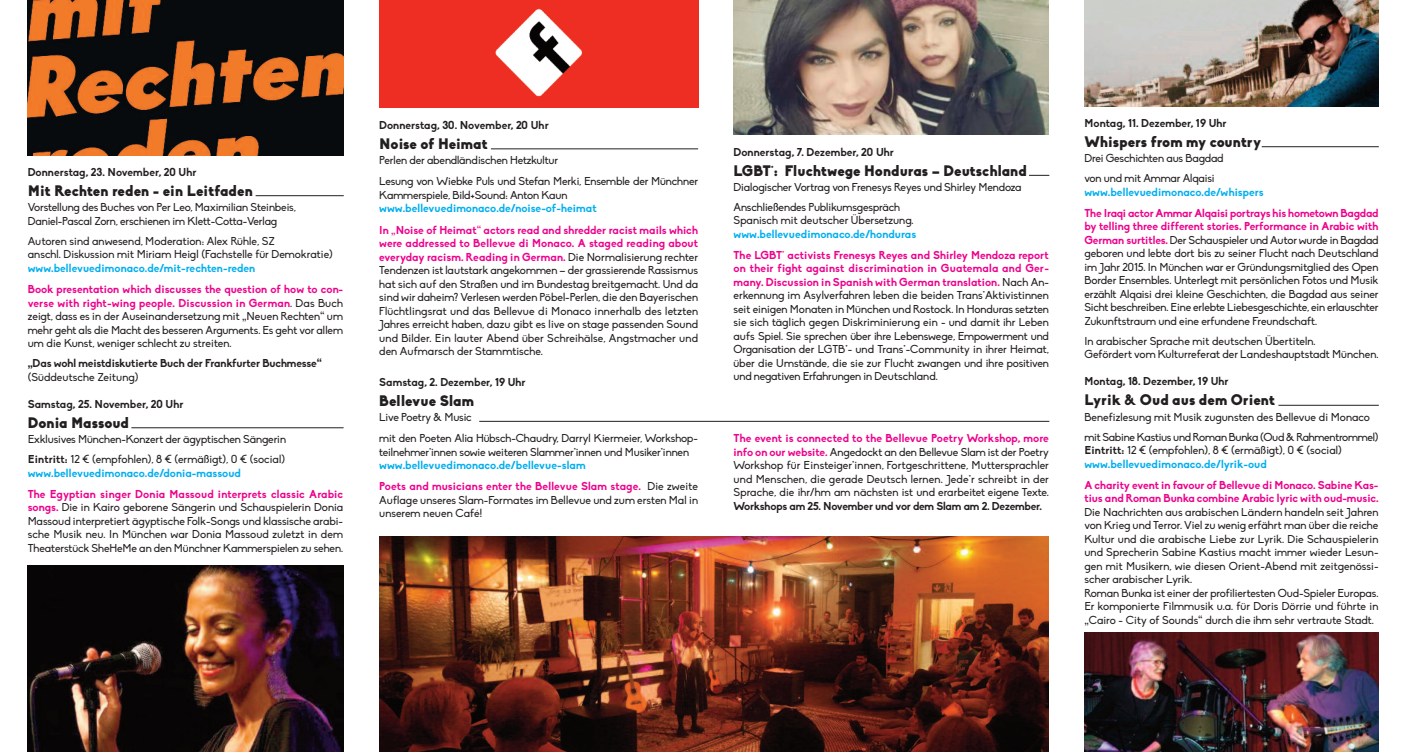
<style>
.page{position:relative;width:1414px;height:752px;background:#fff}
.page>*{position:absolute;margin:0;border:0;box-sizing:border-box;transform-origin:0 0}
.t1{font:900 15px "Biko";color:#231f20}
.t2{font:11.25px/13.5px "Biko";letter-spacing:-.005em;color:#231f20}
.t3{font:700 11.25px/13.5px "Biko";letter-spacing:-.005em;color:#231f20}
.t4{font:700 11.25px/21.4px "Biko";color:#ed028c}
.t5{font:700 11.25px "Biko";color:#00aeef}
.s1{font-weight:700;color:#ed028c}
.s2{font-family:"Lucida Grande"}
.s3{font-weight:400}
.s4{font-weight:700}
.s5{color:#00aeef}
.s6{font-family:"Lucida Grande";font-weight:400}
.s7{font-weight:400;color:#231f20}
.s8{font-weight:700;color:#00aeef}
</style>
<div class="page">
<img style="left:379px;top:536px;width:670px;height:215px">
<img style="left:379px;top:0;width:319px;height:107px">
<img style="left:1084px;top:0;width:294px;height:106px">
<img style="left:1084px;top:632px;width:294px;height:119px">
<img style="left:733px;top:0;width:316px;height:134px">
<hr style="left:479px;top:421px;width:570px;height:1px;background:#231f20">
<hr style="left:491px;top:148px;width:207px;height:1px;background:#231f20">
<svg style="left:1029px;top:175px;width:20px;height:1px"></svg>
<hr style="left:1262px;top:146px;width:117px;height:1px;background:#231f20">
<hr style="left:1278px;top:405px;width:101px;height:1px;background:#231f20">
<img style="left:28px;top:0;width:315px;height:155px">
<img style="left:28px;top:565px;width:315px;height:186px">
<hr style="left:256px;top:195px;width:88px;height:1px;background:#231f20">
<hr style="left:131px;top:427px;width:213px;height:1px;background:#231f20">
<p class="t3" style="left:28px;top:167px;width:170px">Donnerstag, 23. November, 20 Uhr</p>
<h1 class="t1" style="left:28px;top:186px;width:227px">Mit Rechten reden - ein Leitfaden</h1>
<p class="t2" style="left:28px;top:202px;width:270px">Vorstellung des Buches von Per Leo, Maximilian Steinbeis,<br>Daniel-Pascal Zorn, erschienen im Klett-Cotta-Verlag</p>
<p class="t2" style="left:28px;top:235px;width:307px">Autoren sind anwesend, Moderation: Alex Rühle, SZ<br>anschl. Diskussion mit Miriam Heigl (Fachstelle für Demokratie)</p>
<p class="t5" style="left:28px;top:264px;width:229px">www.bellevuedimonaco.de/mit-rechten-reden</p>
<p class="t2" style="left:28px;top:283px;width:317px;text-align:justify"><span class="s1">Book presentation which discusses the question of how to con&shy;verse with right-wing people. Discussion in German</span>. Das Buch zeigt, dass es in der Auseinandersetzung mit <span class="s2">„</span>Neuen Rechten<span class="s2">“</span> um mehr geht als die Macht des besseren Arguments. Es geht vor allem um die Kunst, weniger schlecht zu streiten.</p>
<p class="t3" style="left:28px;top:358px;width:296px"><span class="s2">„</span>Das wohl meistdiskutierte Buch der Frankfurter Buchmesse<span class="s2">“ </span><span class="s3">(Süddeutsche Zeitung)</span></p>
<p class="t3" style="left:28px;top:398px;width:157px">Samstag, 25. November, 20 Uhr</p>
<h1 class="t1" style="left:28px;top:417px;width:103px">Donia Massoud</h1>
<p class="t2" style="left:28px;top:430px;width:260px;line-height:20px">Exklusives München-Konzert der ägyptischen Sängerin<br><span class="s4">Eintritt:</span> 12 € (empfohlen), 8 € (ermäßigt), 0 € (social)</p>
<p class="t5" style="left:28px;top:469px;width:215px">www.bellevuedimonaco.de/donia-massoud</p>
<p class="t2" style="left:28px;top:488px;width:317px;text-align:justify"><span class="s1">The Egyptian singer Donia Massoud interprets classic Arabic songs.</span> Die in Kairo geborene Sängerin und Schauspielerin Donia Massoud interpretiert ägyptische Folk-Songs und klassische arabi&shy;sche Musik neu. In München war Donia Massoud zuletzt in dem Theaterstück SheHeMe an den Münchner Kammerspielen zu sehen.</p>
<p class="t3" style="left:379px;top:120px;width:171px">Donnerstag, 30. November, 20 Uhr</p>
<h1 class="t1" style="left:379px;top:139px;width:110px">Noise of Heimat</h1>
<p class="t2" style="left:379px;top:151px;width:320px;line-height:21px">Perlen der abendländischen Hetzkultur<br>Lesung von Wiebke Puls und Stefan Merki, Ensemble der Münchner</p>
<p class="t2" style="left:379px;top:189px;width:190px">Kammerspiele, Bild+Sound: Anton Kaun</p>
<p class="t4" style="left:379px;top:199px;width:320px"><span class="s5">www.bellevuedimonaco.de/noise-of-heimat<br></span>In <span class="s6">„</span>Noise of Heimat<span class="s6">“</span> actors read and shredder racist mails which</p>
<p class="t2" style="left:379px;top:238px;width:320px;text-align:justify"><span class="s1">were addressed to Bellevue di Monaco. A staged reading about everyday racism. Reading in German.</span> Die Normalisierung rechter Tendenzen ist lautstark angekommen – der grassierende Rassismus hat sich auf den Straßen und im Bundestag breitgemacht. Und da sind wir daheim? Verlesen werden Pöbel-Perlen, die den Bayerischen Flüchtlingsrat und das Bellevue di Monaco innerhalb des letzten Jahres erreicht haben, dazu gibt es live on stage passenden Sound und Bilder. Ein lauter Abend über Schreihälse, Angstmacher und den Aufmarsch der Stammtische.</p>
<p class="t3" style="left:379px;top:377px;width:148px">Samstag, 2. Dezember, 19 Uhr</p>
<h1 class="t1" style="left:379px;top:395px;width:96px">Bellevue Slam</h1>
<p class="t2" style="left:379px;top:408px;width:320px;line-height:21px">Live Poetry &amp; Music<br>mit den Poeten Alia Hübsch-Chaudry, Darryl Kiermeier, Workshop-</p>
<p class="t2" style="left:379px;top:446px;width:311px">teilnehmer*innen sowie weiteren Slammer*innen und Musiker*innen</p>
<p class="t4" style="left:379px;top:456px;width:320px;line-height:21px"><span class="s5">www.bellevuedimonaco.de/bellevue-slam<br></span>Poets and musicians enter the Bellevue Slam stage. <span class="s7">Die zweite</span></p>
<p class="t2" style="left:379px;top:494px;width:320px">Auflage unseres Slam-Formates im Bellevue und zum ersten Mal in unserem neuen Café!</p>
<p class="t3" style="left:733px;top:146px;width:162px">Donnerstag, 7. Dezember, 20 Uhr</p>
<h1 class="t1" style="left:733px;top:165px;width:295px">LGBT*: Fluchtwege Honduras – Deutschland</h1>
<p class="t2" style="left:733px;top:178px;width:289px;line-height:20px">Dialogischer Vortrag von Frenesys Reyes und Shirley Mendoza<br>Anschließendes Publikumsgespräch</p>
<p class="t2" style="left:733px;top:215px;width:182px">Spanisch mit deutscher Übersetzung.</p>
<p class="t5" style="left:733px;top:230px;width:184px">www.bellevuedimonaco.de/honduras</p>
<p class="t2" style="left:733px;top:249px;width:317px;text-align:justify"><span class="s1">The LGBT* activists Frenesys Reyes and Shirley Mendoza report on their fight against discrimination in Guatemala and Ger&shy;many. Discussion in Spanish with German translation.</span> Nach An&shy;erkennung im Asylverfahren leben die beiden Trans*Aktivistinnen seit einigen Monaten in München und Rostock. In Honduras setzten sie sich täglich gegen Diskriminierung ein - und damit ihr Leben aufs Spiel. Sie sprechen über ihre Lebenswege, Empowerment und Organisation der LGTB*- und Trans*-Community in ihrer Heimat, über die Umstände, die sie zur Flucht zwangen und ihre positiven und negativen Erfahrungen in Deutschland.</p>
<p class="t2" style="left:733px;top:432px;width:317px;text-align:justify"><span class="s1">The event is connected to the Bellevue Poetry Workshop, more info on our website.</span> Angedockt an den Bellevue Slam ist der Poetry Workshop für Einsteiger*innen, Fortgeschrittene, Muttersprachler und Menschen, die gerade Deutsch lernen. Jede*r schreibt in der Sprache, die ihr/hm am nächsten ist und erarbeitet eigene Texte.</p>
<p class="t3" style="left:733px;top:500px;width:310px">Workshops am 25. November und vor dem Slam am 2. Dezember.</p>
<p class="t3" style="left:1084px;top:118px;width:144px">Montag, 11. Dezember, 19 Uhr</p>
<h1 class="t1" style="left:1084px;top:136px;width:178px">Whispers from my country</h1>
<p class="t2" style="left:1084px;top:149px;width:141px;line-height:20px">Drei Geschichten aus Bagdad von und mit Ammar Alqaisi</p>
<p class="t5" style="left:1084px;top:188px;width:181px">www.bellevuedimonaco.de/whispers</p>
<p class="t2" style="left:1084px;top:207px;width:296px;text-align:justify"><span class="s1">The Iraqi actor Ammar Alqaisi portrays his hometown Bagdad by telling three different stories. Performance in Arabic with German surtitles.</span> Der Schauspieler und Autor wurde in Bagdad geboren und lebte dort bis zu seiner Flucht nach Deutschland im Jahr 2015. In München war er Gründungsmitglied des Open Border Ensembles. Unterlegt mit persönlichen Fotos und Musik erzählt Alqaisi drei kleine Geschichten, die Bagdad aus seiner Sicht beschreiben. Eine erlebte Liebesgeschichte, ein erlauschter Zukunftstraum und eine erfundene Freundschaft.</p>
<p class="t2" style="left:1084px;top:335px;width:296px">In arabischer Sprache mit deutschen Übertiteln.<br>Gefördert vom Kulturreferat der Landeshauptstadt München.</p>
<p class="t3" style="left:1084px;top:376px;width:146px">Montag, 18. Dezember, 19 Uhr</p>
<h1 class="t1" style="left:1084px;top:395px;width:192px">Lyrik <span class="s4">&amp;</span> Oud aus dem Orient</h1>
<p class="t2" style="left:1084px;top:408px;width:296px;line-height:20px">Benefizlesung mit Musik zugunsten des Bellevue di Monaco mit Sabine Kastius und Roman Bunka (Oud &amp; Rahmentrommel)</p>
<p class="t2" style="left:1084px;top:444px;width:259px"><span class="s4">Eintritt:</span> 12 € (empfohlen), 8 € (ermäßigt), 0 € (social) <span class="s8">www.bellevuedimonaco.de/lyrik-oud</span></p>
<p class="t4" style="left:1084px;top:479px;width:296px;line-height:13.5px">A charity event in favour of Bellevue di Monaco. Sabine Kas&shy;tius and Roman Bunka combine Arabic lyric with oud-music.</p>
<p class="t2" style="left:1084px;top:506px;width:296px">Die Nachrichten aus arabischen Ländern handeln seit Jahren von Krieg und Terror. Viel zu wenig erfährt man über die reiche Kultur und die arabische Liebe zur Lyrik. Die Schauspielerin und Sprecherin Sabine Kastius macht immer wieder Lesun&shy;gen mit Musikern, wie diesen Orient-Abend mit zeitgenössi&shy;scher arabischer Lyrik.<br>Roman Bunka ist einer der profiliertesten Oud-Spieler Europas.<br>Er komponierte Filmmusik u.a. für Doris Dörrie und führte in <span class="s2">„</span>Cairo - City of Sounds<span class="s2">“</span> durch die ihm sehr vertraute Stadt.</p>
</div>
